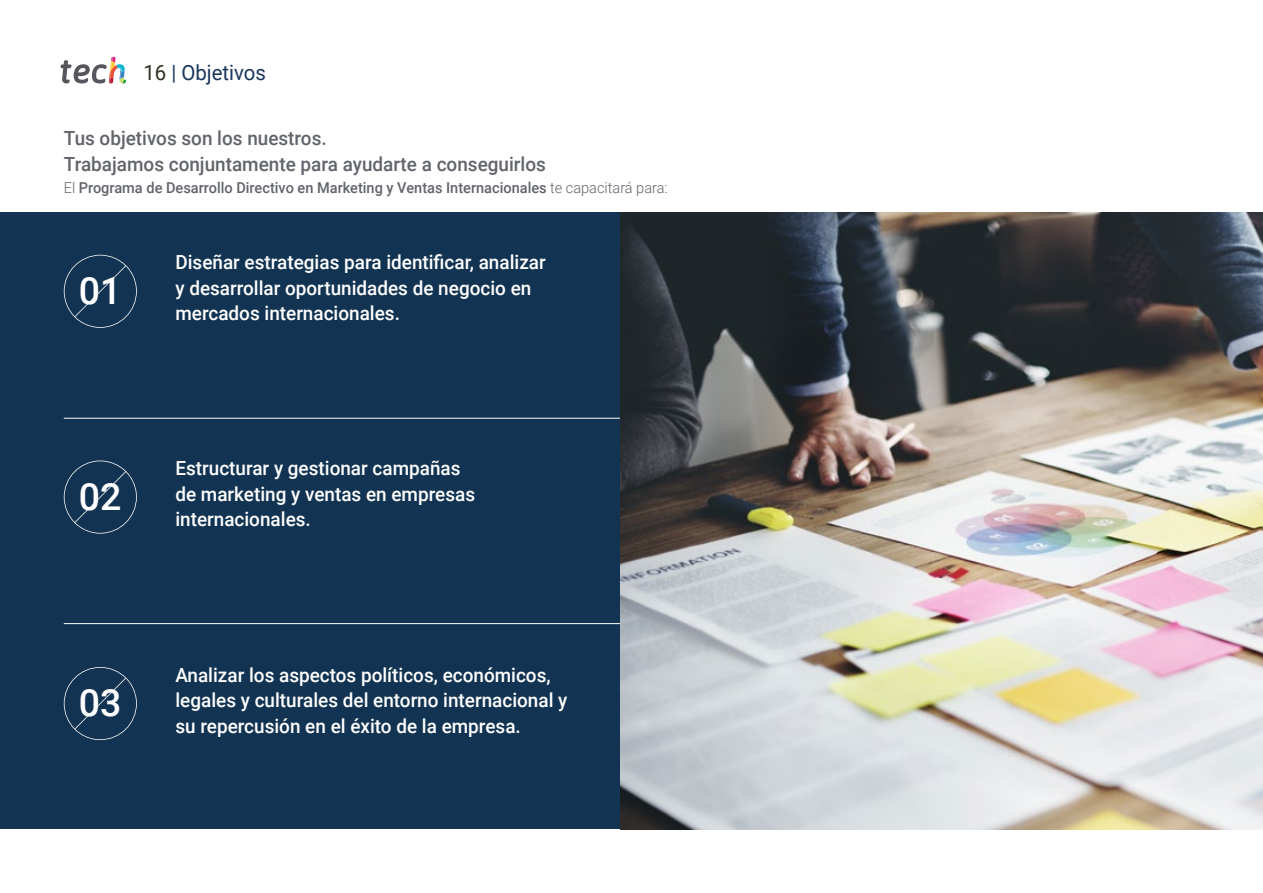
<style>
.page{position:relative;width:1263px;height:893px;background:#fff}
.page>*{position:absolute;margin:0;border:0;box-sizing:border-box;transform-origin:0 0}
.t1{font:500 37.5px "Roboto";color:#fff}
.t2{font:21px "Roboto";color:#1a355c}
.t3{font:500 19.5px/25.5px "Roboto";color:#fff}
.t4{font:500 19.5px/25.5px "Roboto";color:#61646a}
.t5{font:500 15px "Roboto";color:#61646a}
.s1{color:#312e20}
.s2{font-weight:300}
</style>
<div class="page">
<div style="left:0;top:213px;width:621px;height:616px;background:#123352"></div>
<svg style="left:64px;top:255px;width:73px;height:73px"></svg>
<svg style="left:64px;top:667px;width:73px;height:73px"></svg>
<svg style="left:64px;top:461px;width:73px;height:73px"></svg>
<hr style="left:64px;top:418px;width:1199px;height:1px;background:#fff">
<hr style="left:64px;top:623px;width:1199px;height:1px;background:#fff">
<svg style="left:61px;top:57px;width:65px;height:27px"></svg>
<img style="left:621px;top:213px;width:642px;height:616px">
<p class="t2" style="left:144px;top:57px;width:124px"><span class="s1">16</span> | Objetivos</p>
<p class="t4" style="left:64px;top:125px;width:484px">Tus objetivos son los nuestros.<br>Trabajamos conjuntamente para ayudarte a conseguirlos</p>
<p class="t5" style="left:64px;top:177px;width:605px"><span class="s2">El</span> Programa de Desarrollo Directivo en Marketing y Ventas Internacionales <span class="s2">te capacitará para:</span></p>
<h1 class="t1" style="left:79px;top:264px;width:44px">01</h1>
<p class="t3" style="left:175px;top:249px;width:372px">Diseñar estrategias para identificar, analizar y desarrollar oportunidades de negocio en mercados internacionales.</p>
<h1 class="t1" style="left:79px;top:470px;width:44px">02</h1>
<p class="t3" style="left:175px;top:455px;width:301px">Estructurar y gestionar campañas de marketing y ventas en empresas internacionales.</p>
<h1 class="t1" style="left:79px;top:677px;width:44px">03</h1>
<p class="t3" style="left:175px;top:661px;width:394px">Analizar los aspectos políticos, económicos, legales y culturales del entorno internacional y su repercusión en el éxito de la empresa.</p>
</div>
